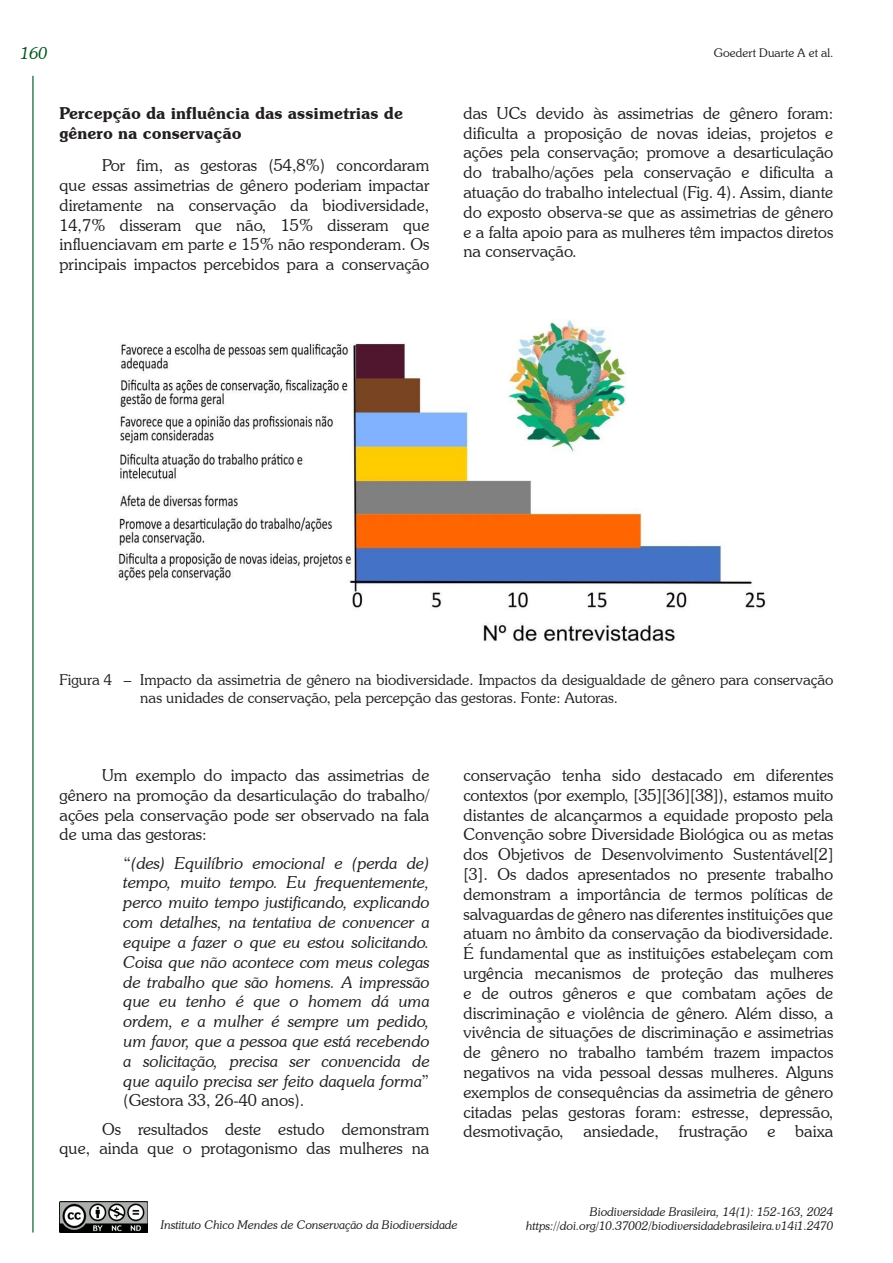
<style>
.page{position:relative;width:893px;height:1263px;background:#fff}
.page>*{position:absolute;margin:0;border:0;box-sizing:border-box;transform-origin:0 0}
.texto{font:300 16.5px/19.8px "Souvenir IT Cby BT";color:#231f20;text-align:justify}
.texto_2{font:italic 300 16.5px/19.8px "Souvenir IT Cby BT";color:#231f20;text-align:justify}
.titulo_2{font:600 16.5px/19.8px "Souvenir IT Cby BT";color:#231f20}
.t1{font:italic 300 16.5px "Souvenir IT Cby BT";color:#00531e}
.figura{font:300 15px/18px "Souvenir IT Cby BT";color:#231f20}
.t2{font:italic 300 12px/14.4px "Souvenir IT Cby BT";color:#231f20;text-align:right}
.t3{font:300 12px "Souvenir IT Cby BT";color:#231f20}
.s1{font-style:normal}
</style>
<div class="page">
<hr style="left:32px;top:76px;width:2px;height:1156px;background:#00531e">
<img style="left:60px;top:1201px;width:88px;height:31px">
<img style="left:118px;top:319px;width:648px;height:323px">
<p class="t1" style="left:20px;top:43px;width:29px">160</p>
<p class="titulo_2" style="left:60px;top:103px;width:345px">Percepção da influência das assimetrias de gênero na conservação</p>
<p class="texto" style="left:60px;top:155px;width:371px;text-indent:43px">Por fim, as gestoras (54,8%) concordaram que essas assimetrias de gênero poderiam impactar diretamente na conservação da biodiversidade, 14,7% disseram que não, 15% disseram que influenciavam em parte e 15% não responderam. Os principais impactos percebidos para a conservação</p>
<p class="t3" style="left:714px;top:46px;width:121px">Goedert Duarte A et al.</p>
<p class="texto" style="left:463px;top:103px;width:371px">das UCs devido às assimetrias de gênero foram: dificulta a proposição de novas ideias, projetos e ações pela conservação; promove a desarticulação do trabalho/ações pela conservação e dificulta a atuação do trabalho intelectual (Fig. 4). Assim, diante do exposto observa-se que as assimetrias de gênero e a falta apoio para as mulheres têm impactos diretos na conservação.</p>
<p class="figura" style="left:140px;top:671px;width:695px;text-indent:-81px">Figura 4 – Impacto da assimetria de gênero na biodiversidade. Impactos da desigualdade de gênero para conservação nas unidades de conservação, pela percepção das gestoras. Fonte: Autoras.</p>
<p class="texto" style="left:60px;top:765px;width:371px;text-indent:43px">Um exemplo do impacto das assimetrias de gênero na promoção da desarticulação do trabalho/ ações pela conservação pode ser observado na fala de uma das gestoras:</p>
<p class="texto_2" style="left:123px;top:853px;width:308px"><span class="s1">“</span>(des) Equilíbrio emocional e (perda de) tempo, muito tempo. Eu frequentemente, perco muito tempo justificando, explicando com detalhes, na tentativa de convencer a equipe a fazer o que eu estou solicitando.<br>Coisa que não acontece com meus colegas de trabalho que são homens. A impressão que eu tenho é que o homem dá uma ordem, e a mulher é sempre um pedido, um favor, que a pessoa que está recebendo a solicitação, precisa ser convencida de que aquilo precisa ser feito daquela forma<span class="s1">” (Gestora 33, 26-40 anos).</span></p>
<p class="texto" style="left:60px;top:1119px;width:371px;text-align:right">Os resultados deste estudo demonstram<br>que, ainda que o protagonismo das mulheres na</p>
<p class="texto" style="left:463px;top:765px;width:371px">conservação tenha sido destacado em diferentes contextos (por exemplo, [35][36][38]), estamos muito distantes de alcançarmos a equidade proposto pela Convenção sobre Diversidade Biológica ou as metas dos Objetivos de Desenvolvimento Sustentável[2] [3]. Os dados apresentados no presente trabalho demonstram a importância de termos políticas de salvaguardas de gênero nas diferentes instituições que atuam no âmbito da conservação da biodiversidade.<br>É fundamental que as instituições estabeleçam com urgência mecanismos de proteção das mulheres e de outros gêneros e que combatam ações de discriminação e violência de gênero. Além disso, a vivência de situações de discriminação e assimetrias de gênero no trabalho também trazem impactos negativos na vida pessoal dessas mulheres. Alguns exemplos de consequências da assimetria de gênero citadas pelas gestoras foram: estresse, depressão, desmotivação, ansiedade, frustração e baixa</p>
<p class="t2" style="left:161px;top:1217px;width:298px">Instituto Chico Mendes de Conservação da Biodiversidade</p>
<p class="t2" style="left:526px;top:1204px;width:309px">Biodiversidade Brasileira, 14(1): 152-163, 2024 https://doi.org/10.37002/biodiversidadebrasileira.v14i1.2470</p>
</div>
